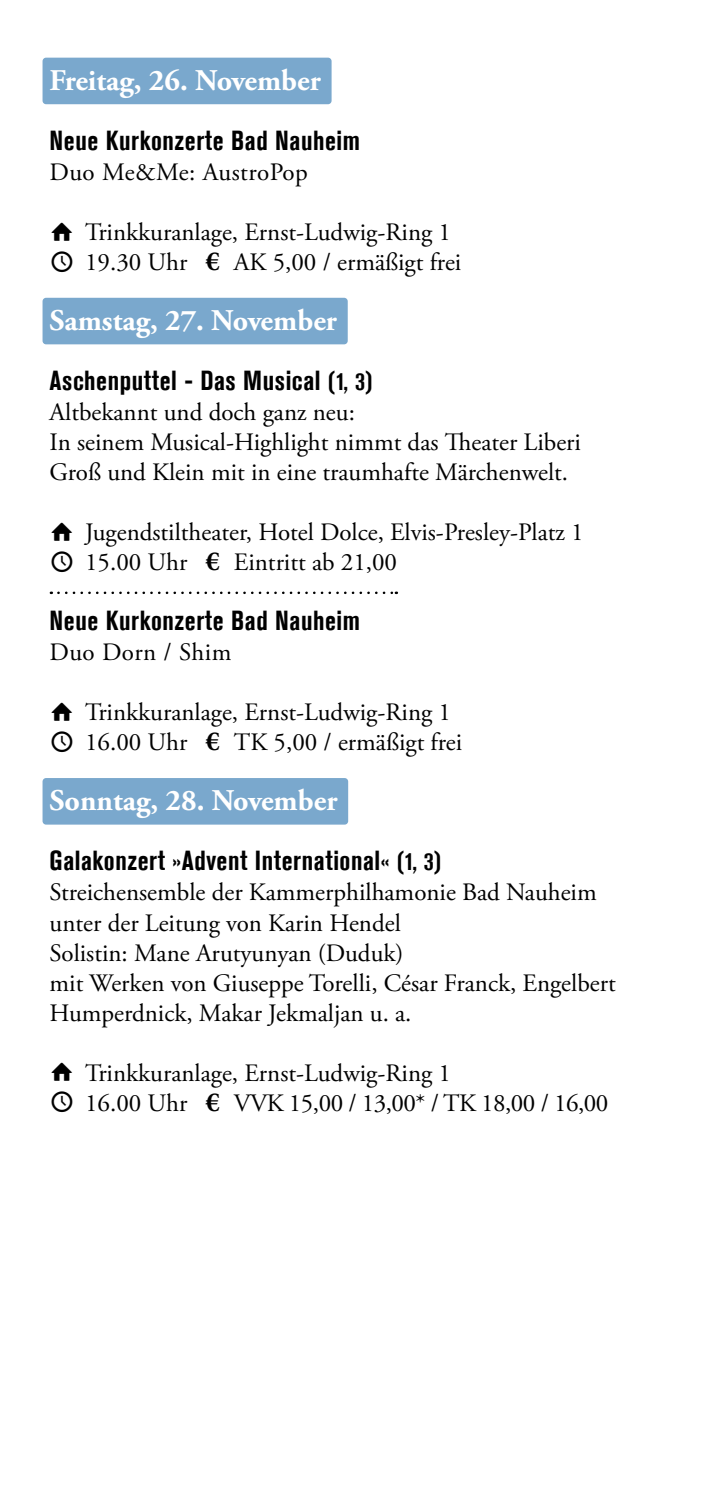
<style>
.page{position:relative;width:709px;height:1489px;background:#fff}
.page>*{position:absolute;margin:0;border:0;box-sizing:border-box;transform-origin:0 0}
.t1{font:700 30px "Adobe Garamond Pro";color:#fff}
.t2{font:700 condensed 27.5px "Akzidenz Grotesk Std";letter-spacing:.02em;color:#000}
.t3{font:25px/30px "Adobe Garamond Pro";color:#000}
.t4{font:25px "Adobe Garamond Pro";letter-spacing:.02em;color:#000}
.s1{font-family:"Entypo";font-size:45px}
.s2{font-weight:700;font-size:27.5px}
.s3{font-size:25px}
</style>
<div class="page">
<div style="left:43px;top:58px;width:288px;height:46px;background:#7aa8cd;border-radius:4px"></div>
<div style="left:43px;top:298px;width:305px;height:46px;background:#7aa8cd;border-radius:4px"></div>
<svg style="left:58px;top:591px;width:339px;height:3px"></svg>
<div style="left:43px;top:778px;width:305px;height:46px;background:#7aa8cd;border-radius:4px"></div>
<p class="t1" style="left:50px;top:63px;width:273px">Freitag, 26. November</p>
<p class="t2" style="left:50px;top:125px;width:312px">Neue Kurkonzerte Bad Nauheim</p>
<p class="t3" style="left:50px;top:158px;width:260px">Duo Me&amp;Me: AustroPop</p>
<p class="t3" style="left:50px;top:218px;width:413px"><span class="s1">ï</span> Trinkkuranlage, Ernst-Ludwig-Ring 1<br><span class="s1">N</span> 19.30 Uhr <span class="s2">€</span> AK 5,00 / ermäßigt frei</p>
<p class="t1" style="left:50px;top:303px;width:289px">Samstag, 27. November</p>
<p class="t2" style="left:50px;top:365px;width:324px">Aschenputtel - Das Musical <span class="s3">(1, 3)</span></p>
<p class="t3" style="left:50px;top:398px;width:533px">Altbekannt und doch ganz neu:<br>In seinem Musical-Highlight nimmt das Theater Liberi<br>Groß und Klein mit in eine traumhafte Märchenwelt.</p>
<p class="t3" style="left:50px;top:518px;width:535px"><span class="s1">ï</span> Jugendstiltheater, Hotel Dolce, Elvis-Presley-Platz 1<br><span class="s1">N</span> 15.00 Uhr <span class="s2">€</span> Eintritt ab 21,00</p>
<p class="t2" style="left:50px;top:605px;width:312px">Neue Kurkonzerte Bad Nauheim</p>
<p class="t4" style="left:50px;top:637px;width:183px">Duo Dorn / Shim</p>
<p class="t3" style="left:50px;top:698px;width:414px"><span class="s1">ï</span> Trinkkuranlage, Ernst-Ludwig-Ring 1<br><span class="s1">N</span> 16.00 Uhr <span class="s2">€</span> TK 5,00 / ermäßigt frei</p>
<p class="t1" style="left:50px;top:783px;width:289px">Sonntag, 28. November</p>
<p class="t2" style="left:50px;top:845px;width:393px">Galakonzert »Advent International« <span class="s3">(1, 3)</span></p>
<p class="t3" style="left:50px;top:878px;width:568px">Streichensemble der Kammerphilhamonie Bad Nauheim unter der Leitung von Karin Hendel<br>Solistin: Mane Arutyunyan (Duduk)<br>mit Werken von Giuseppe Torelli, César Franck, Engelbert Humperdnick, Makar Jekmaljan u. a.</p>
<p class="t3" style="left:50px;top:1058px;width:560px"><span class="s1">ï</span> Trinkkuranlage, Ernst-Ludwig-Ring 1<br><span class="s1">N</span> 16.00 Uhr <span class="s2">€</span> VVK 15,00 / 13,00* / TK 18,00 / 16,00</p>
</div>
